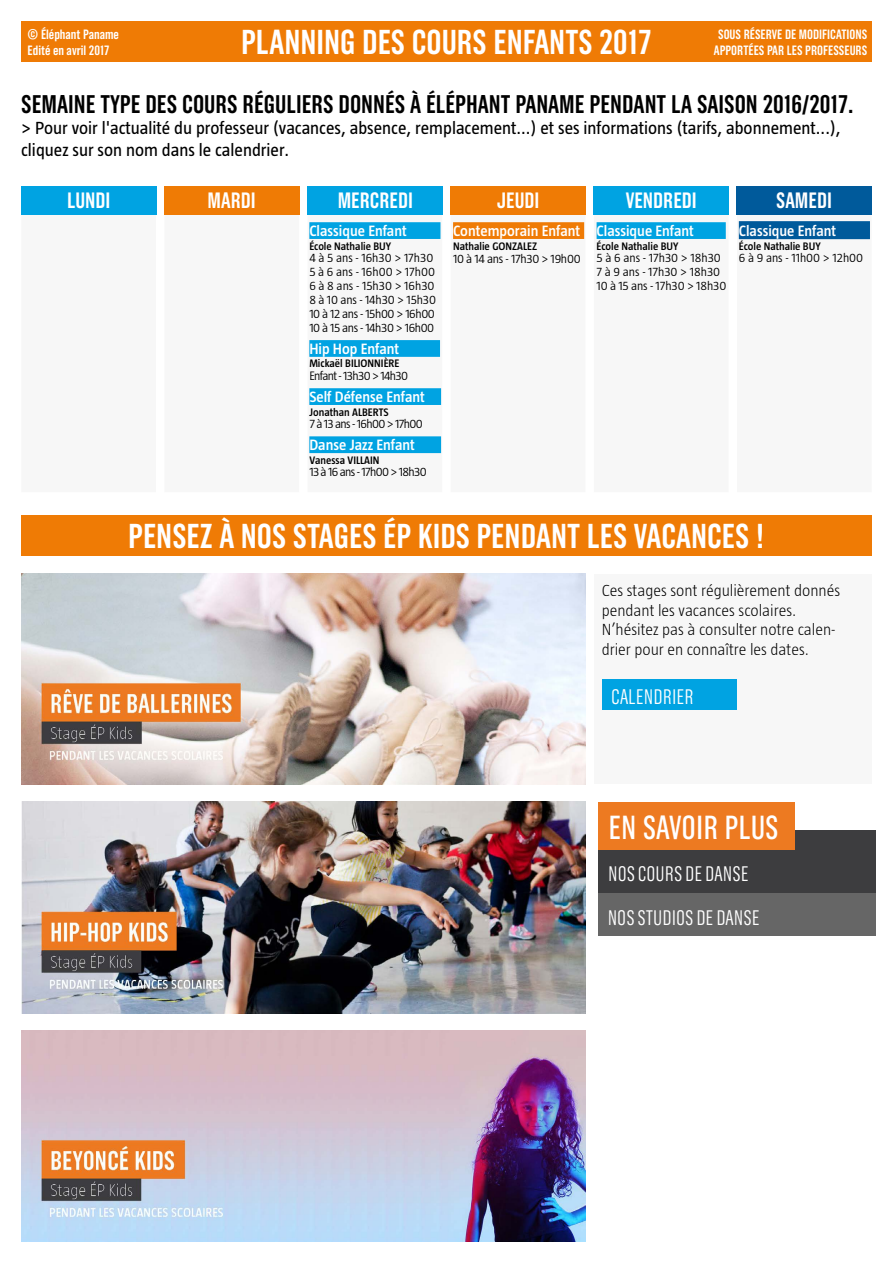
<style>
.page{position:relative;width:893px;height:1263px;background:#fff}
.page>*{position:absolute;margin:0;border:0;box-sizing:border-box;transform-origin:0 0}
.t1{font:600 34.5px "Grotzec Head Condensed";color:#fff}
.t2{font:33.3px "Grotzec Head Condensed";color:#fff}
.t3{font:600 25.5px "Grotzec Head Condensed";color:#000}
.t4{font:600 22.2px "Grotzec Head Condensed";color:#fff}
.t5{font:300 21px/43.8px "Grotzec Head Condensed";color:#fff}
.t6{font:18px/21.6px "Taz";color:#000}
.t7{font:300 16.5px/19.8px "Taz";color:#000}
.t8{font:600 15.3px "Taz";color:#fff}
.t9{font:600 13.5px/16.2px "Grotzec Head Condensed";color:#fff;text-align:center}
.t10{font:300 12.6px/14px "Taz";letter-spacing:-.01em;color:#000}
.t11{font:300 12.6px "Taz";letter-spacing:-.05em;color:#000}
.t12{font:600 11.1px "Taz";color:#000}
</style>
<div class="page">
<div style="left:21px;top:186px;width:135px;height:306px;background:#f7f7f7"></div>
<div style="left:164px;top:186px;width:135px;height:306px;background:#f7f7f7"></div>
<div style="left:308px;top:186px;width:134px;height:306px;background:#f7f7f7"></div>
<div style="left:451px;top:186px;width:134px;height:306px;background:#f7f7f7"></div>
<div style="left:594px;top:186px;width:135px;height:306px;background:#f7f7f7"></div>
<div style="left:737px;top:186px;width:135px;height:306px;background:#f7f7f7"></div>
<div style="left:21px;top:21px;width:851px;height:41px;background:#ef7b05"></div>
<div style="left:21px;top:186px;width:135px;height:28px;background:#00a3e2"></div>
<div style="left:164px;top:186px;width:135px;height:28px;background:#ef7b05"></div>
<div style="left:308px;top:186px;width:135px;height:28px;background:#00a3e2"></div>
<div style="left:451px;top:186px;width:135px;height:28px;background:#ef7b05"></div>
<div style="left:594px;top:186px;width:135px;height:28px;background:#00a3e2"></div>
<div style="left:736px;top:186px;width:136px;height:28px;background:#005a9b"></div>
<div style="left:309px;top:222px;width:131px;height:17px;background:#00a3e2"></div>
<div style="left:453px;top:222px;width:131px;height:17px;background:#ef7b05"></div>
<div style="left:597px;top:222px;width:129px;height:17px;background:#00a3e2"></div>
<div style="left:739px;top:221px;width:131px;height:18px;background:#005a9b"></div>
<div style="left:309px;top:340px;width:131px;height:17px;background:#00a3e2"></div>
<div style="left:309px;top:388px;width:132px;height:17px;background:#00a3e2"></div>
<div style="left:309px;top:436px;width:132px;height:17px;background:#00a3e2"></div>
<div style="left:21px;top:515px;width:851px;height:41px;background:#ef7b05"></div>
<img style="left:21px;top:573px;width:564px;height:212px">
<img style="left:21px;top:802px;width:564px;height:211px">
<img style="left:21px;top:1030px;width:564px;height:212px">
<div style="left:594px;top:574px;width:278px;height:210px;background:#f7f7f7"></div>
<div style="left:598px;top:830px;width:278px;height:63px;background:#3d3d3f"></div>
<div style="left:598px;top:893px;width:278px;height:43px;background:#666"></div>
<div style="left:602px;top:679px;width:135px;height:31px;background:#00a3e2"></div>
<div style="left:598px;top:802px;width:196px;height:47px;background:#ed7a21"></div>
<p class="t9" style="left:28px;top:26px;width:93px;text-align:left">© Éléphant Paname<br>Edité en avril 2017</p>
<h1 class="t1" style="left:241px;top:22px;width:412px">PLANNING DES COURS ENFANTS 2017</h1>
<p class="t9" style="left:714px;top:26px;width:155px">SOUS RÉSERVE DE MODIFICATIONS<br>APPORTÉES PAR LES PROFESSEURS</p>
<h3 class="t3" style="left:21px;top:89px;width:834px">SEMAINE TYPE DES COURS RÉGULIERS DONNÉS À ÉLÉPHANT PANAME PENDANT LA SAISON 2016/2017.</h3>
<h3 class="t6" style="left:21px;top:117px;width:821px">&gt; Pour voir l'actualité du professeur (vacances, absence, remplacement...) et ses informations (tarifs, abonnement...), cliquez sur son nom dans le calendrier.</h3>
<h3 class="t4" style="left:67px;top:187px;width:45px">LUNDI</h3>
<h3 class="t4" style="left:208px;top:187px;width:50px">MARDI</h3>
<h3 class="t4" style="left:338px;top:187px;width:77px">MERCREDI</h3>
<h3 class="t4" style="left:497px;top:187px;width:44px">JEUDI</h3>
<h3 class="t4" style="left:626px;top:187px;width:73px">VENDREDI</h3>
<h3 class="t4" style="left:776px;top:187px;width:57px">SAMEDI</h3>
<p class="t8" style="left:309px;top:222px;width:99px">Classique Enfant</p>
<p class="t12" style="left:309px;top:240px;width:83px">École Nathalie BUY</p>
<p class="t10" style="left:309px;top:251px;width:128px">4 à 5 ans - 16h30 &gt; 17h30<br>5 à 6 ans - 16h00 &gt; 17h00<br>6 à 8 ans - 15h30 &gt; 16h30<br>8 à 10 ans - 14h30 &gt; 15h30<br>10 à 12 ans - 15h00 &gt; 16h00<br>10 à 15 ans - 14h30 &gt; 16h00</p>
<p class="t8" style="left:453px;top:222px;width:129px">Contemporain Enfant</p>
<p class="t12" style="left:453px;top:240px;width:86px">Nathalie GONZALEZ</p>
<p class="t10" style="left:453px;top:251px;width:129px">10 à 14 ans - 17h30 &gt; 19h00</p>
<p class="t8" style="left:597px;top:222px;width:99px">Classique Enfant</p>
<p class="t12" style="left:597px;top:240px;width:83px">École Nathalie BUY</p>
<p class="t10" style="left:597px;top:251px;width:131px">5 à 6 ans - 17h30 &gt; 18h30<br>7 à 9 ans - 17h30 &gt; 18h30<br>10 à 15 ans - 17h30 &gt; 18h30</p>
<p class="t8" style="left:739px;top:222px;width:99px">Classique Enfant</p>
<p class="t12" style="left:739px;top:240px;width:83px">École Nathalie BUY</p>
<p class="t10" style="left:739px;top:251px;width:126px">6 à 9 ans - 11h00 &gt; 12h00</p>
<p class="t8" style="left:309px;top:340px;width:91px">Hip Hop Enfant</p>
<p class="t12" style="left:309px;top:357px;width:91px">Mickaël BILIONNIÈRE</p>
<p class="t11" style="left:309px;top:369px;width:100px">Enfant - 13h30 &gt; 14h30</p>
<p class="t8" style="left:309px;top:388px;width:117px">Self Défense Enfant</p>
<p class="t12" style="left:309px;top:406px;width:81px">Jonathan ALBERTS</p>
<p class="t11" style="left:309px;top:417px;width:115px">7 à 13 ans - 16h00 &gt; 17h00</p>
<p class="t8" style="left:309px;top:436px;width:107px">Danse Jazz Enfant</p>
<p class="t12" style="left:309px;top:454px;width:72px">Vanessa VILLAIN</p>
<p class="t11" style="left:309px;top:465px;width:119px">13 à 16 ans - 17h00 &gt; 18h30</p>
<h1 class="t1" style="left:128px;top:516px;width:638px">PENSEZ À NOS STAGES ÉP KIDS PENDANT LES VACANCES !</h1>
<h3 class="t7" style="left:602px;top:580px;width:240px">Ces stages sont régulièrement donnés pendant les vacances scolaires.<br>N’hésitez pas à consulter notre calen&shy;drier pour en connaître les dates.</h3>
<h3 class="t5" style="left:611px;top:674px;width:84px">CALENDRIER</h3>
<h2 class="t2" style="left:608px;top:808px;width:172px">EN SAVOIR PLUS</h2>
<h3 class="t5" style="left:608px;top:851px;width:153px">NOS COURS DE DANSE<br>NOS STUDIOS DE DANSE</h3>
</div>
